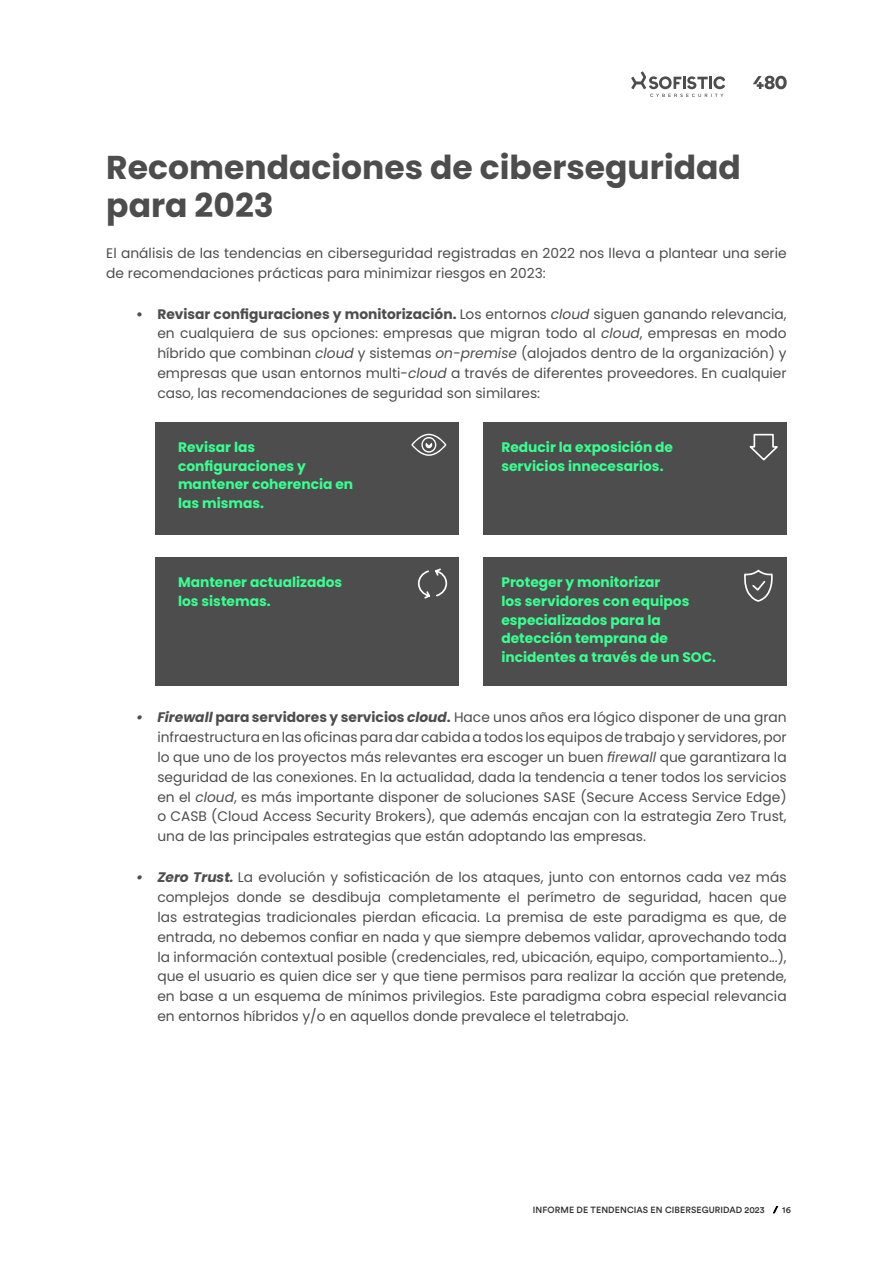
<style>
.page{position:relative;width:893px;height:1263px;background:#fff}
.page>*{position:absolute;margin:0;border:0;box-sizing:border-box;transform-origin:0 0}
.t1{font:700 33px/37.5px "Poppins";color:#4d4d4d}
.t2{font:13.8px/19.8px "Poppins";color:#4d4d4d;text-align:justify}
.t3{font:700 13.8px/18.8px "Poppins";color:#39fe90}
.t4{font:500 9px "Circular Std";letter-spacing:.01em;color:#303030}
.s1{font-weight:700}
.s2{font-style:italic}
.s3{font-weight:700;font-style:italic}
.s4{color:#000}
</style>
<div class="page">
<svg style="left:753px;top:76px;width:34px;height:13px"></svg>
<svg style="left:631px;top:71px;width:94px;height:26px"></svg>
<div style="left:484px;top:422px;width:303px;height:112px;background:#4d4d4d"></div>
<div style="left:484px;top:557px;width:303px;height:128px;background:#4d4d4d"></div>
<div style="left:156px;top:422px;width:303px;height:112px;background:#4d4d4d"></div>
<div style="left:156px;top:557px;width:303px;height:128px;background:#4d4d4d"></div>
<svg style="left:411px;top:434px;width:35px;height:22px"></svg>
<svg style="left:749px;top:433px;width:29px;height:28px"></svg>
<svg style="left:417px;top:568px;width:31px;height:31px"></svg>
<svg style="left:744px;top:569px;width:29px;height:33px"></svg>
<h1 class="t1" style="left:106px;top:150px;width:636px">Recomendaciones de ciberseguridad para 2023</h1>
<p class="t2" style="left:106px;top:243px;width:682px">El análisis de las tendencias en ciberseguridad registradas en 2022 nos lleva a plantear una serie de recomendaciones prácticas para minimizar riesgos en 2023:</p>
<p class="t2" style="left:157px;top:304px;width:631px;text-indent:-21px"><span class="s1">• Revisar configuraciones y monitorización.</span> Los entornos <span class="s2">cloud</span> siguen ganando relevancia, en cualquiera de sus opciones: empresas que migran todo al <span class="s2">cloud</span>, empresas en modo híbrido que combinan <span class="s2">cloud</span> y sistemas <span class="s2">on-premise</span> (alojados dentro de la organización) y empresas que usan entornos multi-<span class="s2">cloud</span> a través de diferentes proveedores. En cualquier caso, las recomendaciones de seguridad son similares:</p>
<p class="t3" style="left:178px;top:438px;width:177px">Revisar las configuraciones y mantener coherencia en las mismas.</p>
<p class="t3" style="left:178px;top:573px;width:166px">Mantener actualizados los sistemas.</p>
<p class="t3" style="left:501px;top:438px;width:173px">Reducir la exposición de servicios innecesarios.</p>
<p class="t3" style="left:501px;top:573px;width:216px">Proteger y monitorizar<br>los servidores con equipos especializados para la detección temprana de incidentes a través de un SOC.</p>
<p class="t2" style="left:157px;top:708px;width:631px;text-indent:-21px"><span class="s3">• Firewall</span> <span class="s1">para servidores y servicios</span> <span class="s3">cloud</span><span class="s1">.</span> Hace unos años era lógico disponer de una gran infraestructura en las oficinas para dar cabida a todos los equipos de trabajo y servidores, por lo que uno de los proyectos más relevantes era escoger un buen <span class="s2">firewall</span> que garantizara la seguridad de las conexiones. En la actualidad, dada la tendencia a tener todos los servicios en el <span class="s2">cloud</span>, es más importante disponer de soluciones SASE (Secure Access Service Edge) o CASB (Cloud Access Security Brokers), que además encajan con la estrategia Zero Trust, una de las principales estrategias que están adoptando las empresas.</p>
<p class="t2" style="left:157px;top:868px;width:631px;text-indent:-21px"><span class="s3">• Zero Trust.</span> La evolución y sofisticación de los ataques, junto con entornos cada vez más complejos donde se desdibuja completamente el perímetro de seguridad, hacen que las estrategias tradicionales pierdan eficacia. La premisa de este paradigma es que, de entrada, no debemos confiar en nada y que siempre debemos validar, aprovechando toda la información contextual posible (credenciales, red, ubicación, equipo, comportamiento...), que el usuario es quien dice ser y que tiene permisos para realizar la acción que pretende, en base a un esquema de mínimos privilegios. Este paradigma cobra especial relevancia en entornos híbridos y/o en aquellos donde prevalece el teletrabajo.</p>
<p class="t4" style="left:533px;top:1204px;width:260px">INFORME DE TENDENCIAS EN CIBERSEGURIDAD 2023 <span class="s4">/</span> 16</p>
</div>
